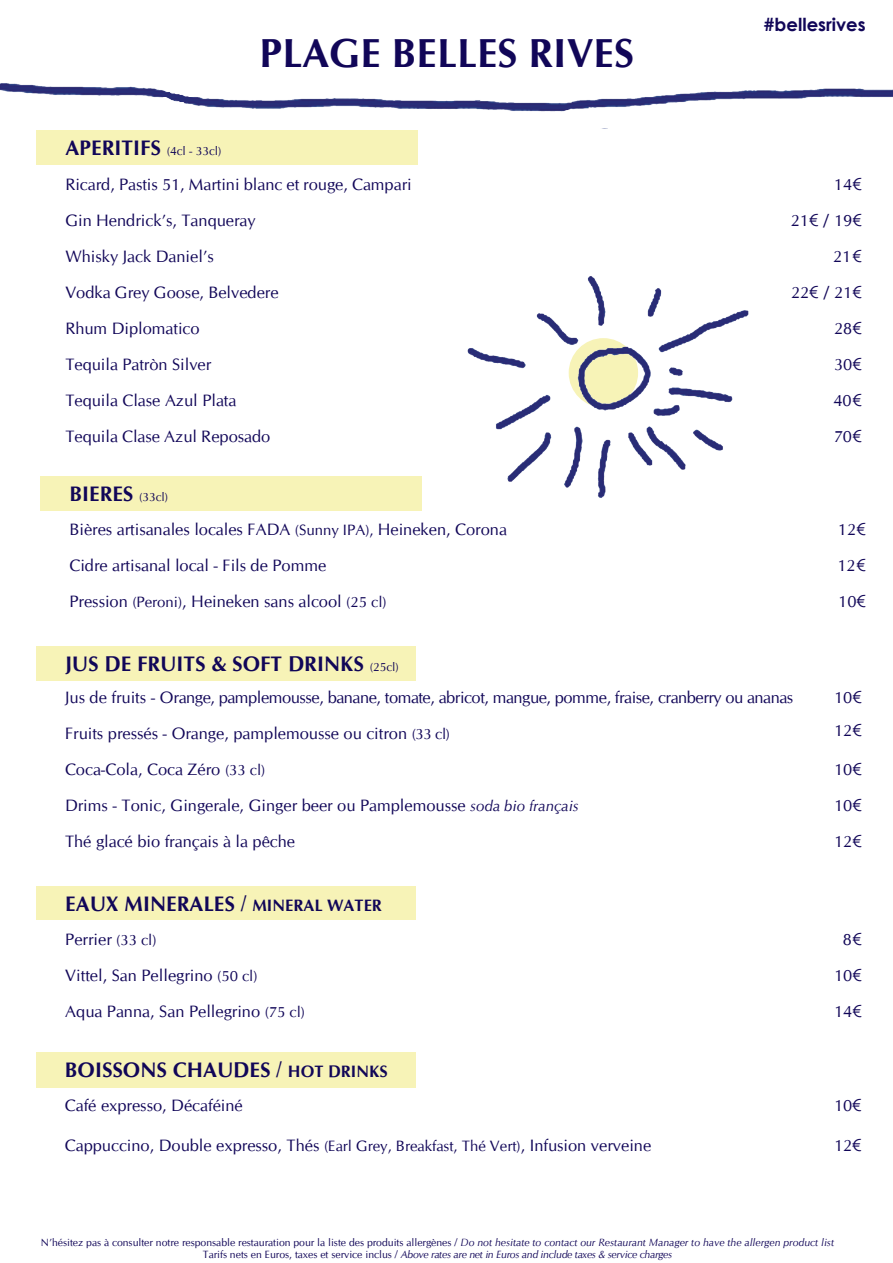
<style>
.page{position:relative;width:893px;height:1263px;background:#fff}
.page>*{position:absolute;margin:0;border:0;box-sizing:border-box;transform-origin:0 0}
.t1{font:700 40.5px "CG Omega";color:#110658}
.t2{font:700 21px "CG Omega";color:#110658}
.t3{font:700 18px "Century Gothic";color:#110658}
.t4{font:16.5px "CG Omega";color:#110658}
.t5{font:16.5px "CG Omega";letter-spacing:-.025em;color:#110658}
.t6{font:12px "CG Omega";color:#110658}
.t7{font:10.5px "CG Omega";color:#110658}
.t8{font:italic 10.5px "CG Omega";letter-spacing:-.025em;color:#110658}
.s1{font-weight:700;font-size:21px}
.s2{font-family:"Century Gothic"}
.s3{font-weight:400;font-size:12px}
.s4{font-size:15px}
.s5{font-style:italic;font-size:15px}
.s6{font-size:16.5px}
.s7{font-style:italic}
.s8{font-style:normal}
</style>
<div class="page">
<div style="left:36px;top:131px;width:382px;height:34px;background:#f7f3b7"></div>
<img style="left:0;top:83px;width:893px;height:48px">
<img style="left:467px;top:276px;width:281px;height:222px">
<div style="left:36px;top:646px;width:380px;height:34px;background:#f7f3b7"></div>
<div style="left:36px;top:886px;width:380px;height:34px;background:#f7f3b7"></div>
<div style="left:36px;top:1052px;width:379px;height:35px;background:#f7f3b7"></div>
<div style="left:40px;top:476px;width:382px;height:34px;background:#f7f3b7"></div>
<p class="t6" style="left:65px;top:145px;width:158px"><span class="s1">APERITIFS</span> (4cl - 33cl)</p>
<p class="t1" style="left:259px;top:28px;width:376px">PLAGE BELLES RIVES</p>
<p class="t3" style="left:764px;top:10px;width:103px">#bellesrives</p>
<p class="t4" style="left:65px;top:175px;width:348px">Ricard, Pastis 51, Martini blanc et rouge, Campari</p>
<p class="t4" style="left:834px;top:175px;width:29px">14<span class="s2">€</span></p>
<p class="t4" style="left:65px;top:211px;width:192px">Gin Hendrick’s, Tanqueray</p>
<p class="t4" style="left:791px;top:211px;width:72px">21<span class="s2">€ /</span> 19<span class="s2">€</span></p>
<p class="t4" style="left:65px;top:247px;width:150px">Whisky Jack Daniel’s</p>
<p class="t4" style="left:833px;top:247px;width:30px">21<span class="s2">€</span></p>
<p class="t4" style="left:65px;top:283px;width:215px">Vodka Grey Goose, Belvedere</p>
<p class="t4" style="left:791px;top:283px;width:72px">22<span class="s2">€ /</span> 21<span class="s2">€</span></p>
<p class="t4" style="left:65px;top:319px;width:136px">Rhum Diplomatico</p>
<p class="t4" style="left:834px;top:319px;width:29px">28<span class="s2">€</span></p>
<p class="t4" style="left:65px;top:355px;width:147px">Tequila Patròn Silver</p>
<p class="t4" style="left:834px;top:355px;width:29px">30<span class="s2">€</span></p>
<p class="t4" style="left:65px;top:391px;width:173px">Tequila Clase Azul Plata</p>
<p class="t4" style="left:833px;top:391px;width:30px">40<span class="s2">€</span></p>
<p class="t4" style="left:65px;top:427px;width:207px">Tequila Clase Azul Reposado</p>
<p class="t4" style="left:834px;top:427px;width:29px">70<span class="s2">€</span></p>
<p class="t2" style="left:69px;top:480px;width:100px">BIERES <span class="s3">(33cl)</span></p>
<p class="t4" style="left:69px;top:520px;width:439px">Bières artisanales locales FADA <span class="s4">(Sunny IPA),</span> Heineken, Corona</p>
<p class="t4" style="left:838px;top:520px;width:29px">12<span class="s2">€</span></p>
<p class="t4" style="left:69px;top:556px;width:258px">Cidre artisanal local - Fils de Pomme</p>
<p class="t4" style="left:837px;top:556px;width:30px">12<span class="s2">€</span></p>
<p class="t4" style="left:69px;top:592px;width:319px">Pression <span class="s4">(Peroni)</span>, Heineken sans alcool <span class="s4">(25 cl)</span></p>
<p class="t4" style="left:838px;top:592px;width:29px">10<span class="s2">€</span></p>
<p class="t2" style="left:65px;top:650px;width:335px">JUS DE FRUITS &amp; SOFT DRINKS <span class="s3">(25cl)</span></p>
<p class="t5" style="left:65px;top:688px;width:730px">Jus de fruits - Orange, pamplemousse, banane, tomate, abricot, mangue, pomme, fraise, cranberry ou ananas</p>
<p class="t4" style="left:834px;top:688px;width:29px">10<span class="s2">€</span></p>
<p class="t4" style="left:65px;top:724px;width:386px">Fruits pressés - Orange, pamplemousse ou citron <span class="s4">(33 cl)</span></p>
<p class="t4" style="left:834px;top:721px;width:29px">12<span class="s2">€</span></p>
<p class="t4" style="left:65px;top:760px;width:202px">Coca-Cola, Coca Zéro <span class="s4">(33 cl)</span></p>
<p class="t4" style="left:834px;top:760px;width:29px">10<span class="s2">€</span></p>
<p class="t4" style="left:65px;top:796px;width:515px">Drims - Tonic, Gingerale, Ginger beer ou Pamplemousse <span class="s5">soda bio français</span></p>
<p class="t4" style="left:834px;top:796px;width:29px">10<span class="s2">€</span></p>
<p class="t4" style="left:65px;top:832px;width:232px">Thé glacé bio français à la pêche</p>
<p class="t4" style="left:834px;top:832px;width:29px">12<span class="s2">€</span></p>
<p class="t2" style="left:65px;top:890px;width:318px">EAUX MINERALES / <span class="s6">MINERAL WATER</span></p>
<p class="t4" style="left:65px;top:930px;width:93px">Perrier <span class="s4">(33 cl)</span></p>
<p class="t4" style="left:843px;top:930px;width:20px">8<span class="s2">€</span></p>
<p class="t4" style="left:65px;top:966px;width:194px">Vittel, San Pellegrino <span class="s4">(50 cl)</span></p>
<p class="t4" style="left:834px;top:966px;width:29px">10<span class="s2">€</span></p>
<p class="t4" style="left:65px;top:1002px;width:241px">Aqua Panna, San Pellegrino <span class="s4">(75 cl)</span></p>
<p class="t4" style="left:834px;top:1002px;width:29px">14<span class="s2">€</span></p>
<p class="t2" style="left:65px;top:1056px;width:324px">BOISSONS CHAUDES / <span class="s6">HOT DRINKS</span></p>
<p class="t4" style="left:65px;top:1096px;width:179px">Café expresso, Décaféiné</p>
<p class="t4" style="left:834px;top:1096px;width:29px">10<span class="s2">€</span></p>
<p class="t4" style="left:65px;top:1136px;width:588px">Cappuccino, Double expresso, Thés <span class="s4">(Earl Grey, Breakfast, Thé Vert)</span>, Infusion verveine</p>
<p class="t4" style="left:834px;top:1136px;width:29px">12<span class="s2">€</span></p>
<p class="t7" style="left:41px;top:1236px;width:795px">N’hésitez pas à consulter notre responsable restauration pour la liste des produits allergènes / <span class="s7">Do not hesitate to contact our Restaurant Manager to have the allergen product list</span></p>
<p class="t8" style="left:203px;top:1248px;width:471px"><span class="s8">Tarifs nets en Euros, taxes et service inclus /</span> Above rates are net in Euros and include taxes &amp; service charges</p>
</div>
